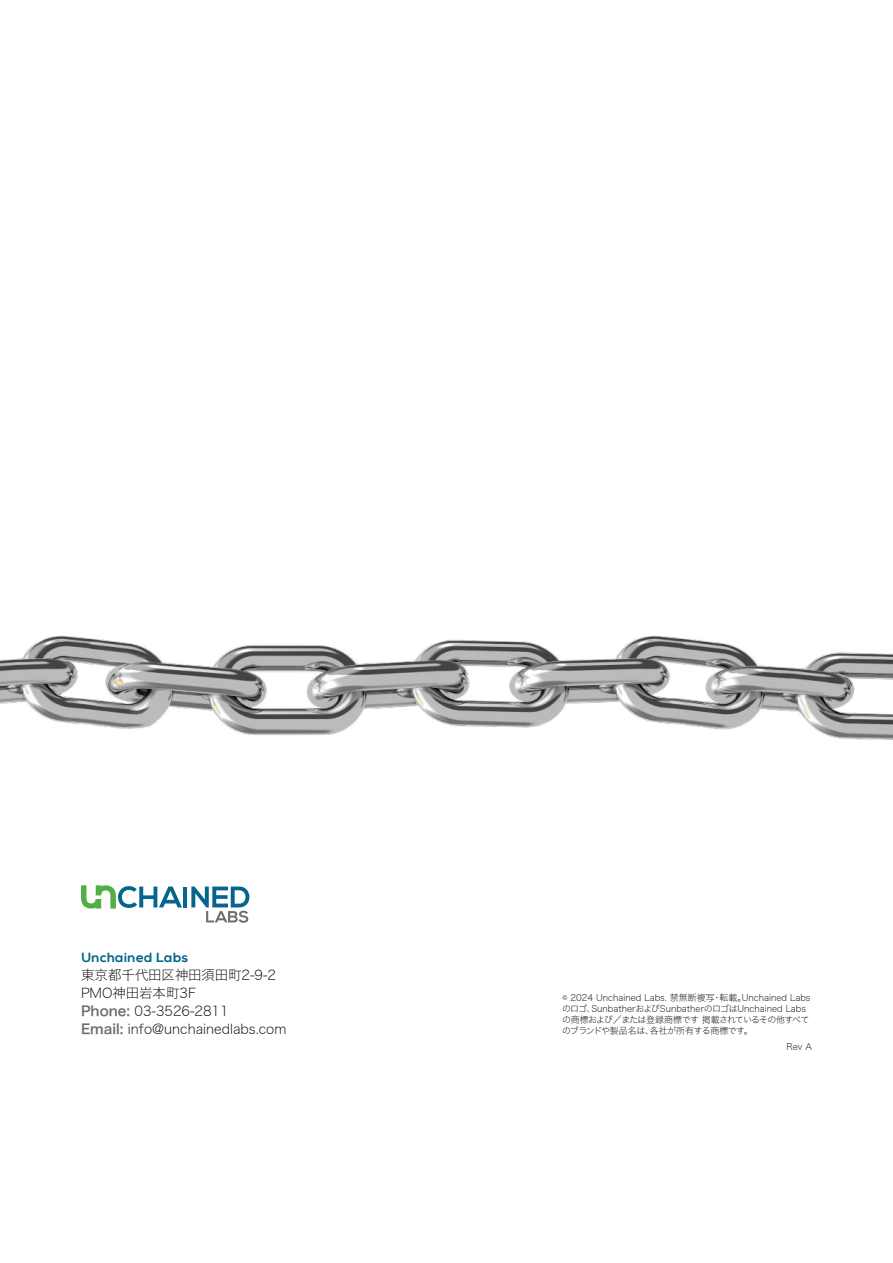
<style>
.page{position:relative;width:893px;height:1263px;background:#fff}
.page>*{position:absolute;margin:0;border:0;box-sizing:border-box;transform-origin:0 0}
.t1{font:13.5px/18px "Hiragino Sans W1";color:#000}
.t2{font:13.5px "Nexa X Bold";letter-spacing:.01em;color:#02648c}
.t3{font:9px/10.8px "Hiragino Sans W1";color:#000}
.s1{font-family:"Hiragino Sans W6";color:#6d6e71}
</style>
<div class="page">
<img style="left:0;top:635px;width:893px;height:105px">
<hr style="left:183px;top:886px;width:4px;height:21px;background:#05658d">
<svg style="left:191px;top:886px;width:58px;height:37px"></svg>
<svg style="left:81px;top:885px;width:101px;height:23px"></svg>
<h1 class="t2" style="left:81px;top:952px;width:109px">Unchained Labs</h1>
<h1 class="t1" style="left:81px;top:964px;width:207px">東京都千代田区神田須田町2-9-2<br>PMO神田岩本町3F<br><span class="s1">Phone:</span> 03-3526-2811<br><span class="s1">Email:</span> info@unchainedlabs.com</h1>
<p class="t3" style="left:562px;top:992px;width:250px">© 2024 Unchained Labs. 禁無断複写・転載。Unchained Labsのロゴ、SunbatherおよびSunbatherのロゴはUnchained Labsの商標および／または登録商標です 掲載されているその他すべてのブランドや製品名は、各社が所有する商標です。</p>
<p class="t3" style="left:786px;top:1040px;width:27px">Rev A</p>
</div>
